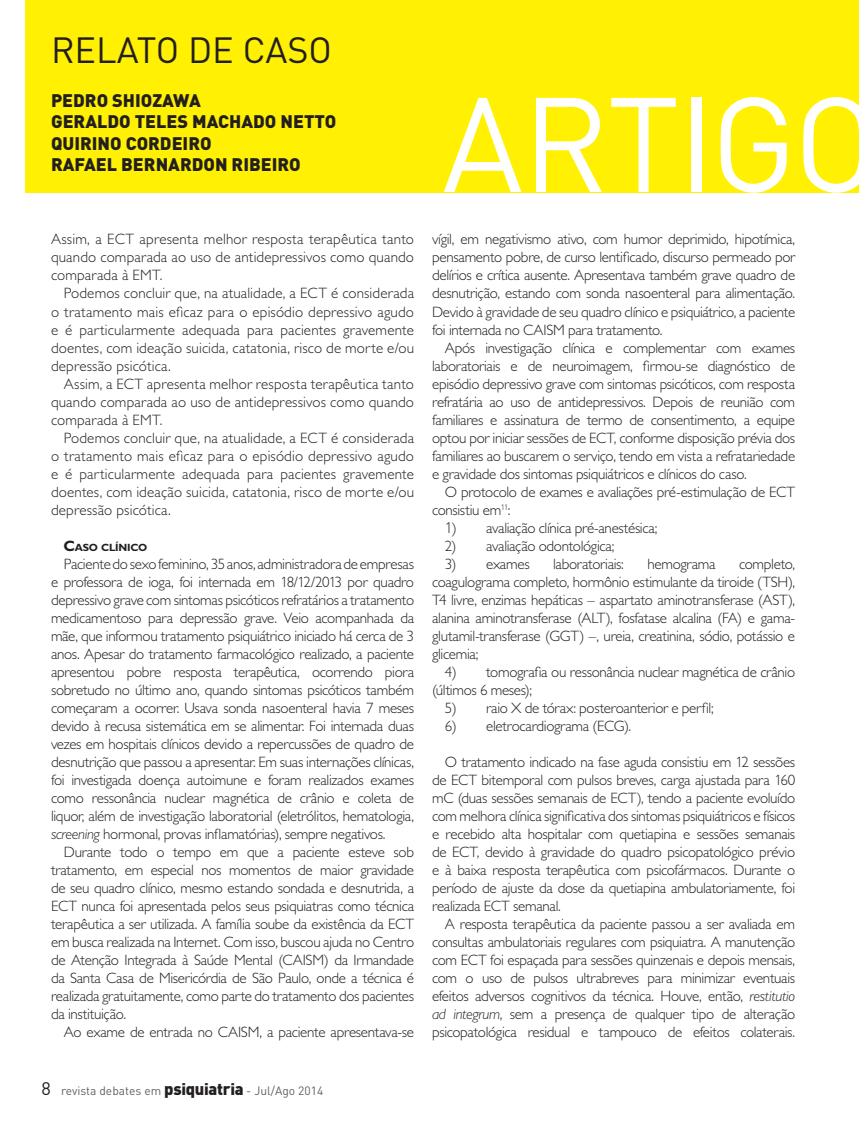
<style>
.page{position:relative;width:859px;height:1132px;background:#fff}
.page>*{position:absolute;margin:0;border:0;box-sizing:border-box;transform-origin:0 0}
.t1{font:132px "DIN";letter-spacing:-.015em;color:#fff}
.t2{font:36px "DIN";color:#231f20}
.t3{font:900 18px/21.6px "DIN";color:#231f20}
.t4{font:300 15px/18px "Gill Sans Std";letter-spacing:-.02em;color:#231f20;text-align:justify}
.t5{font:12px "DIN";color:#616164}
.t6{font:700 10.5px "Gill Sans Std";letter-spacing:-.025em;color:#231f20}
.s1{font-size:15px}
.s2{font-family:"DIN";font-size:14.25px}
.s3{font-style:italic}
.s4{font-size:18px;color:#231f20}
.s5{font-weight:900;font-size:16.5px;color:#231f20}
.s6{font-family:"DIN"}
</style>
<div class="page">
<div style="left:26px;top:0;width:833px;height:192px;background:#fff101"></div>
<h2 class="t2" style="left:51px;top:28px;width:282px">RELATO DE CASO</h2>
<p class="t3" style="left:51px;top:88px;width:287px">PEDRO SHIOZAWA<br>GERALDO TELES MACHADO NETTO<br>QUIRINO CORDEIRO<br>RAFAEL BERNARDON RIBEIRO</p>
<h1 class="t1" style="left:442px;top:62px;width:438px">ARTIGO</h1>
<p class="t4" style="left:51px;top:230px;width:365px">Assim, a ECT apresenta melhor resposta terapêutica tanto quando comparada ao uso de antidepressivos como quando comparada à EMT.</p>
<p class="t4" style="left:51px;top:284px;width:365px;text-indent:13px">Podemos concluir que, na atualidade, a ECT é considerada o tratamento mais eficaz para o episódio depressivo agudo e é particularmente adequada para pacientes gravemente doentes, com ideação suicida, catatonia, risco de morte e/ou depressão psicótica.</p>
<p class="t4" style="left:51px;top:374px;width:365px;text-indent:13px">Assim, a ECT apresenta melhor resposta terapêutica tanto quando comparada ao uso de antidepressivos como quando comparada à EMT.</p>
<p class="t4" style="left:51px;top:428px;width:365px;text-indent:13px">Podemos concluir que, na atualidade, a ECT é considerada o tratamento mais eficaz para o episódio depressivo agudo e é particularmente adequada para pacientes gravemente doentes, com ideação suicida, catatonia, risco de morte e/ou depressão psicótica.</p>
<p class="t6" style="left:64px;top:540px;width:85px"><span class="s1">C</span>ASO CLÍNICO</p>
<p class="t4" style="left:51px;top:554px;width:365px;text-indent:13px">Paciente do sexo feminino, 35 anos, administradora de empresas e professora de ioga, foi internada em <span class="s2">1</span>8/<span class="s2">1</span>2/20<span class="s2">1</span>3 por quadro depressivo grave com sintomas psicóticos refratários a tratamento medicamentoso para depressão grave. Veio acompanhada da mãe, que informou tratamento psiquiátrico iniciado há cerca de 3 anos. Apesar do tratamento farmacológico realizado, a paciente apresentou pobre resposta terapêutica, ocorrendo piora sobretudo no último ano, quando sintomas psicóticos também começaram a ocorrer. Usava sonda nasoenteral havia 7 meses devido à recusa sistemática em se alimentar. Foi internada duas vezes em hospitais clínicos devido a repercussões de quadro de desnutrição que passou a apresentar. Em suas internações clínicas, foi investigada doença autoimune e foram realizados exames como ressonância nuclear magnética de crânio e coleta de liquor, além de investigação laboratorial (eletrólitos, hematologia, <span class="s3">screening</span> hormonal, provas inflamatórias), sempre negativos.</p>
<p class="t4" style="left:51px;top:842px;width:365px;text-indent:13px">Durante todo o tempo em que a paciente esteve sob tratamento, em especial nos momentos de maior gravidade de seu quadro clínico, mesmo estando sondada e desnutrida, a ECT nunca foi apresentada pelos seus psiquiatras como técnica terapêutica a ser utilizada. A família soube da existência da ECT em busca realizada na Internet. Com isso, buscou ajuda no Centro de Atenção Integrada à Saúde Mental (CAISM) da Irmandade da Santa Casa de Misericórdia de São Paulo, onde a técnica é realizada gratuitamente, como parte do tratamento dos pacientes da instituição.</p>
<p class="t4" style="left:64px;top:1022px;width:352px">Ao exame de entrada no CAISM, a paciente apresentava-se</p>
<p class="t5" style="left:42px;top:1082px;width:283px"><span class="s4">8</span> revista debates em <span class="s5">psiquiatria</span> - Jul/Ago 2014</p>
<p class="t4" style="left:432px;top:230px;width:365px">vígil, em negativismo ativo, com humor deprimido, hipotímica, pensamento pobre, de curso lentificado, discurso permeado por delírios e crítica ausente. Apresentava também grave quadro de desnutrição, estando com sonda nasoenteral para alimentação.<br>Devido à gravidade de seu quadro clínico e psiquiátrico, a paciente foi internada no CAISM para tratamento.</p>
<p class="t4" style="left:432px;top:338px;width:365px;text-indent:13px">Após investigação clínica e complementar com exames laboratoriais e de neuroimagem, firmou-se diagnóstico de episódio depressivo grave com sintomas psicóticos, com resposta refratária ao uso de antidepressivos. Depois de reunião com familiares e assinatura de termo de consentimento, a equipe optou por iniciar sessões de ECT, conforme disposição prévia dos familiares ao buscarem o serviço, tendo em vista a refratariedade e gravidade dos sintomas psiquiátricos e clínicos do caso.</p>
<p class="t4" style="left:432px;top:482px;width:365px;text-indent:13px">O protocolo de exames e avaliações pré-estimulação de ECT consistiu em<sup>11</sup>:</p>
<p class="t4" style="left:445px;top:518px;width:214px"><span class="s6">1</span>) avaliação clínica pré-anestésica;</p>
<p class="t4" style="left:445px;top:536px;width:171px">2) avaliação odontológica;</p>
<p class="t4" style="left:445px;top:554px;width:86px">3) exames</p>
<p class="t4" style="left:553px;top:554px;width:72px">laboratoriais:</p>
<p class="t4" style="left:647px;top:554px;width:70px">hemograma</p>
<p class="t4" style="left:432px;top:554px;width:365px;text-indent:307px">completo, coagulograma completo, hormônio estimulante da tiroide (TSH), T4 livre, enzimas hepáticas – aspartato aminotransferase (AST), alanina aminotransferase (ALT), fosfatase alcalina (FA) e gama&shy;glutamil-transferase (GGT) –, ureia, creatinina, sódio, potássio e glicemia;</p>
<p class="t4" style="left:432px;top:662px;width:365px;text-indent:13px">4) tomografia ou ressonância nuclear magnética de crânio (últimos 6 meses);</p>
<p class="t4" style="left:445px;top:698px;width:270px">5) raio X de tórax: posteroanterior e perfil;</p>
<p class="t4" style="left:445px;top:716px;width:188px">6) eletrocardiograma (ECG).</p>
<p class="t4" style="left:432px;top:752px;width:365px;text-indent:13px">O tratamento indicado na fase aguda consistiu em <span class="s2">1</span>2 sessões de ECT bitemporal com pulsos breves, carga ajustada para <span class="s2">1</span>60 mC (duas sessões semanais de ECT), tendo a paciente evoluído com melhora clínica significativa dos sintomas psiquiátricos e físicos e recebido alta hospitalar com quetiapina e sessões semanais de ECT, devido à gravidade do quadro psicopatológico prévio e à baixa resposta terapêutica com psicofármacos. Durante o período de ajuste da dose da quetiapina ambulatoriamente, foi realizada ECT semanal.</p>
<p class="t4" style="left:432px;top:914px;width:365px;text-indent:13px">A resposta terapêutica da paciente passou a ser avaliada em consultas ambulatoriais regulares com psiquiatra. A manutenção com ECT foi espaçada para sessões quinzenais e depois mensais, com o uso de pulsos ultrabreves para minimizar eventuais efeitos adversos cognitivos da técnica. Houve, então, <span class="s3">restitutio ad integrum</span>, sem a presença de qualquer tipo de alteração psicopatológica residual e tampouco de efeitos colaterais.</p>
</div>
